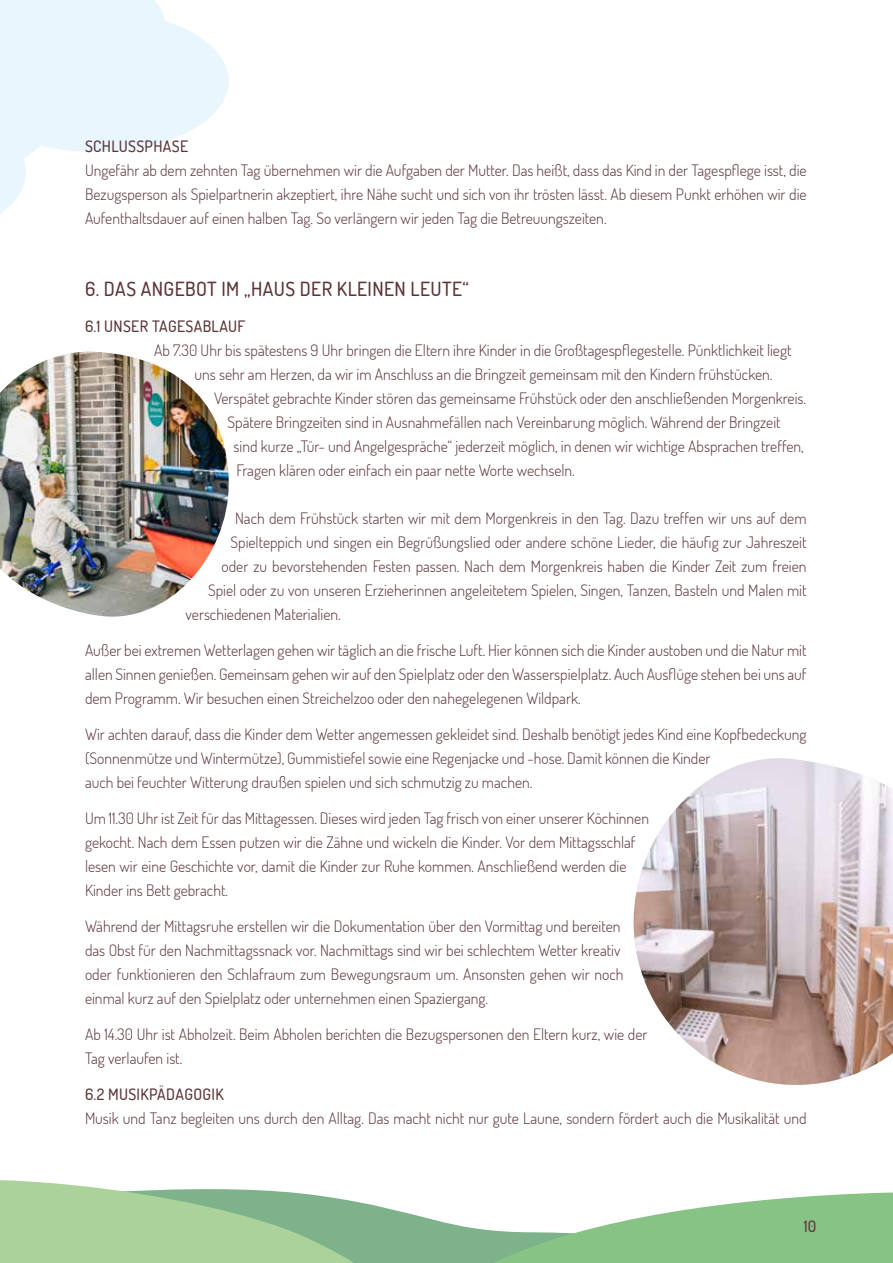
<style>
.page{position:relative;width:893px;height:1263px;background:#fff}
.page>*{position:absolute;margin:0;border:0;box-sizing:border-box;transform-origin:0 0}
.t1{font:500 19.5px "Dosis";letter-spacing:.02em;color:#5b3539}
.t2{font:300 15.75px/24px "Dosis";color:#5b3539}
.t3{font:500 15.75px "Dosis";letter-spacing:.02em;color:#5b3539}
</style>
<div class="page">
<svg style="left:0;top:0;width:229px;height:214px"></svg>
<svg style="left:515px;top:1192px;width:378px;height:71px;fill:#87c385"></svg>
<svg style="left:0;top:1180px;width:515px;height:83px;fill:#aad29a"></svg>
<img style="left:634px;top:758px;width:259px;height:327px">
<img style="left:0;top:352px;width:229px;height:265px">
<p class="t3" style="left:85px;top:136px;width:105px">SCHLUSSPHASE</p>
<p class="t2" style="left:85px;top:157px;width:723px;text-align:justify">Ungefähr ab dem zehnten Tag übernehmen wir die Aufgaben der Mutter. Das heißt, dass das Kind in der Tagespflege isst, die Bezugsperson als Spielpartnerin akzeptiert, ihre Nähe sucht und sich von ihr trösten lässt. Ab diesem Punkt erhöhen wir die Aufenthaltsdauer auf einen halben Tag. So verlängern wir jeden Tag die Betreuungszeiten.</p>
<p class="t1" style="left:85px;top:276px;width:385px">6. DAS ANGEBOT IM „HAUS DER KLEINEN LEUTE“</p>
<p class="t3" style="left:85px;top:316px;width:162px">6.1 UNSER TAGESABLAUF</p>
<p class="t2" style="left:195px;top:337px;width:599px;text-indent:-40px">Ab 7.30 Uhr bis spätestens 9 Uhr bringen die Eltern ihre Kinder in die Großtagespflegestelle. Pünktlichkeit liegt uns sehr am Herzen, da wir im Anschluss an die Bringzeit gemeinsam mit den Kindern frühstücken.</p>
<p class="t2" style="left:214px;top:385px;width:594px">Verspätet gebrachte Kinder stören das gemeinsame Frühstück oder den anschließenden Morgenkreis.</p>
<p class="t2" style="left:228px;top:409px;width:555px">Spätere Bringzeiten sind in Ausnahmefällen nach Vereinbarung möglich. Während der Bringzeit</p>
<p class="t2" style="left:234px;top:433px;width:572px">sind kurze „Tür- und Angelgespräche“ jederzeit möglich, in denen wir wichtige Absprachen treffen,</p>
<p class="t2" style="left:237px;top:457px;width:340px">Fragen klären oder einfach ein paar nette Worte wechseln.</p>
<p class="t2" style="left:235px;top:505px;width:573px">Nach dem Frühstück starten wir mit dem Morgenkreis in den Tag. Dazu treffen wir uns auf dem</p>
<p class="t2" style="left:231px;top:529px;width:578px">Spielteppich und singen ein Begrüßungslied oder andere schöne Lieder, die häufig zur Jahreszeit</p>
<p class="t2" style="left:222px;top:553px;width:587px">oder zu bevorstehenden Festen passen. Nach dem Morgenkreis haben die Kinder Zeit zum freien</p>
<p class="t2" style="left:208px;top:577px;width:600px">Spiel oder zu von unseren Erzieherinnen angeleitetem Spielen, Singen, Tanzen, Basteln und Malen mit</p>
<p class="t2" style="left:186px;top:601px;width:157px">verschiedenen Materialien.</p>
<p class="t2" style="left:85px;top:637px;width:723px;text-align:justify">Außer bei extremen Wetterlagen gehen wir täglich an die frische Luft. Hier können sich die Kinder austoben und die Natur mit allen Sinnen genießen. Gemeinsam gehen wir auf den Spielplatz oder den Wasserspielplatz. Auch Ausflüge stehen bei uns auf dem Programm. Wir besuchen einen Streichelzoo oder den nahegelegenen Wildpark.</p>
<p class="t2" style="left:85px;top:721px;width:723px">Wir achten darauf, dass die Kinder dem Wetter angemessen gekleidet sind. Deshalb benötigt jedes Kind eine Kopfbedeckung (Sonnenmütze und Wintermütze), Gummistiefel sowie eine Regenjacke und -hose. Damit können die Kinder<br>auch bei feuchter Witterung draußen spielen und sich schmutzig zu machen.</p>
<p class="t2" style="left:85px;top:805px;width:566px">Um 11.30 Uhr ist Zeit für das Mittagessen. Dieses wird jeden Tag frisch von einer unserer Köchinnen gekocht. Nach dem Essen putzen wir die Zähne und wickeln die Kinder. Vor dem Mittagsschlaf lesen wir eine Geschichte vor, damit die Kinder zur Ruhe kommen. Anschließend werden die Kinder ins Bett gebracht.</p>
<p class="t2" style="left:85px;top:913px;width:540px">Während der Mittagsruhe erstellen wir die Dokumentation über den Vormittag und bereiten das Obst für den Nachmittagssnack vor. Nachmittags sind wir bei schlechtem Wetter kreativ oder funktionieren den Schlafraum zum Bewegungsraum um. Ansonsten gehen wir noch einmal kurz auf den Spielplatz oder unternehmen einen Spaziergang.</p>
<p class="t2" style="left:85px;top:1021px;width:564px">Ab 14.30 Uhr ist Abholzeit. Beim Abholen berichten die Bezugspersonen den Eltern kurz, wie der<br>Tag verlaufen ist.</p>
<p class="t3" style="left:85px;top:1084px;width:140px">6.2 MUSIKPÄDAGOGIK</p>
<p class="t2" style="left:85px;top:1105px;width:723px">Musik und Tanz begleiten uns durch den Alltag. Das macht nicht nur gute Laune, sondern fördert auch die Musikalität und</p>
<p class="t3" style="left:804px;top:1216px;width:14px">10</p>
</div>
